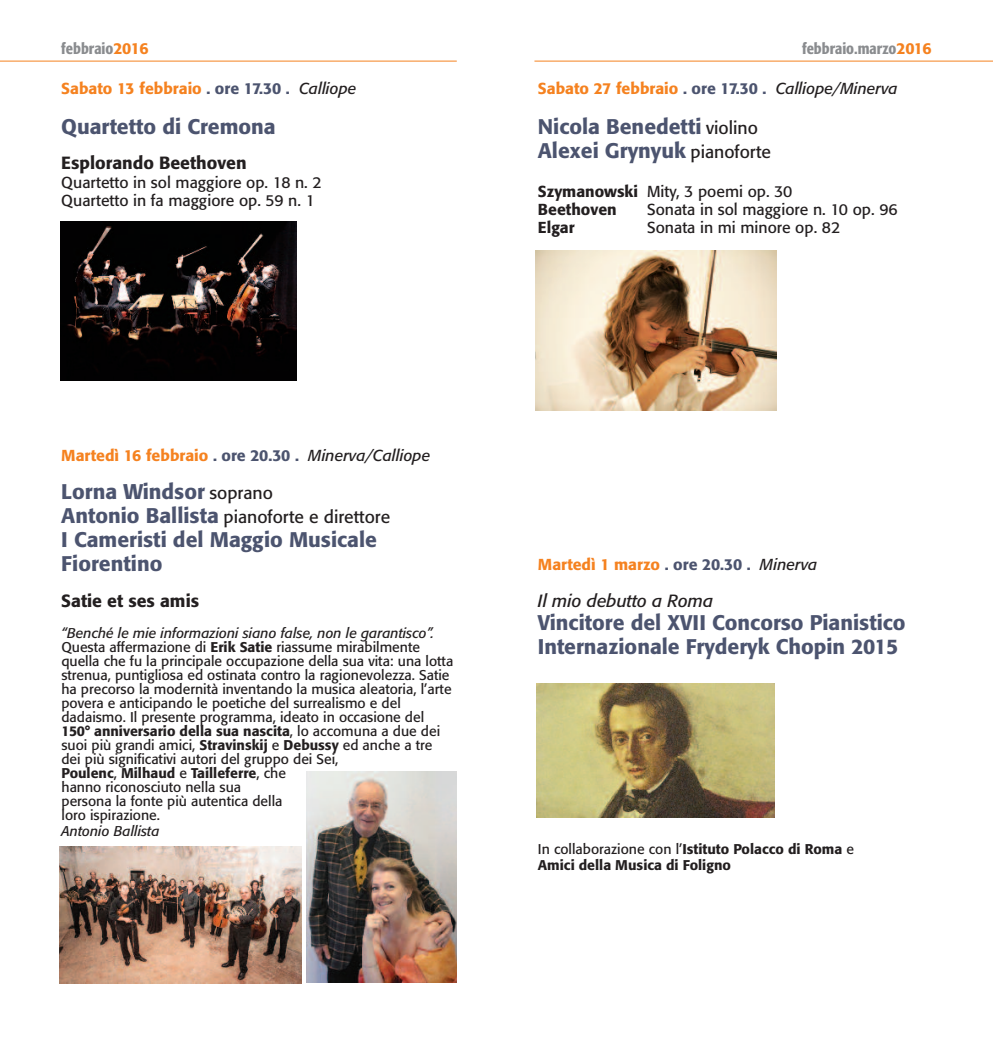
<style>
.page{position:relative;width:993px;height:1042px;background:#fff}
.page>*{position:absolute;margin:0;border:0;box-sizing:border-box;transform-origin:0 0}
.t1{font:500 21px/24.2px "Formata";color:#4c546f}
.t2{font:17.5px "Formata";color:#231f20}
.t3{font:500 17.5px "Formata";color:#231f20}
.t4{font:italic 17.5px "Formata";color:#231f20}
.t5{font:500 15.75px "Formata";color:#f58220}
.t6{font:15.75px/18.2px "Formata";color:#231f20}
.t7{font:500 15.75px/18.2px "Formata";color:#231f20}
.t8{font:500 condensed 15.75px "Formata";color:#8a8c8f}
.t9{font:14px/14px "Formata";color:#231f20}
.t10{font:500 14px/16.1px "Formata";color:#231f20}
.t11{font:italic 14px "Formata";color:#231f20}
.s1{font-stretch:normal;color:#f58220}
.s2{color:#4c546f}
.s3{font-weight:400;font-style:italic;color:#231f20}
.s4{font-weight:400;font-size:17.5px;color:#231f20}
.s5{font-weight:400}
.s6{font-weight:500;font-size:21px;color:#4c546f}
.s7{font-style:italic}
.s8{font-weight:500}
</style>
<div class="page">
<hr style="left:534px;top:61px;width:458px;height:1px;background:#f58220">
<hr style="left:0;top:61px;width:456px;height:1px;background:#f58220">
<img style="left:536px;top:250px;width:239px;height:160px">
<img style="left:61px;top:222px;width:235px;height:158px">
<img style="left:306px;top:772px;width:150px;height:210px">
<img style="left:60px;top:847px;width:242px;height:136px">
<img style="left:536px;top:683px;width:237px;height:134px">
<p class="t8" style="left:61px;top:43px;width:89px">febbraio<span class="s1">2016</span></p>
<p class="t8" style="left:801px;top:43px;width:131px">febbraio.marzo<span class="s1">2016</span></p>
<p class="t5" style="left:537px;top:81px;width:361px">Sabato 27 febbraio <span class="s2">. ore 17.30 .</span> <span class="s3">Calliope/Minerva</span></p>
<h1 class="t1" style="left:537px;top:116px;width:234px">Nicola Benedetti <span class="s4">violino<br></span>Alexei Grynyuk <span class="s4">pianoforte</span></h1>
<p class="t7" style="left:537px;top:183px;width:256px">Szymanowski <span class="s5">Mity, 3 poemi op. 30<br></span>Beethoven</p>
<p class="t5" style="left:61px;top:81px;width:296px">Sabato 13 febbraio <span class="s2">. ore 17.30 .</span> <span class="s3">Calliope</span></p>
<h1 class="t1" style="left:61px;top:116px;width:216px">Quartetto di Cremona</h1>
<p class="t3" style="left:61px;top:156px;width:187px">Esplorando Beethoven</p>
<p class="t6" style="left:61px;top:175px;width:262px">Quartetto in sol maggiore op. 18 n. 2<br>Quartetto in fa maggiore op. 59 n. 1</p>
<p class="t6" style="left:647px;top:201px;width:252px">Sonata in sol maggiore n. 10 op. 96</p>
<p class="t7" style="left:538px;top:220px;width:38px">Elgar</p>
<p class="t6" style="left:647px;top:220px;width:194px">Sonata in mi minore op. 82</p>
<p class="t5" style="left:61px;top:448px;width:370px">Martedì 16 febbraio <span class="s2">. ore 20.30 .</span> <span class="s3">Minerva/Calliope</span></p>
<h1 class="t1" style="left:61px;top:481px;width:213px">Lorna Windsor <span class="s4">soprano</span></h1>
<p class="t2" style="left:61px;top:509px;width:330px"><span class="s6">Antonio Ballista</span> pianoforte e direttore</p>
<h1 class="t1" style="left:61px;top:529px;width:317px">I Cameristi del Maggio Musicale<br>Fiorentino</h1>
<p class="t3" style="left:61px;top:593px;width:139px">Satie et ses amis</p>
<p class="t9" style="left:61px;top:627px;width:393px"><span class="s7">“Benché le mie informazioni siano false, non le garantisco”.<br></span>Questa affermazione di <span class="s8">Erik Satie</span> riassume mirabilmente quella che fu la principale occupazione della sua vita: una lotta strenua, puntigliosa ed ostinata contro la ragionevolezza. Satie ha precorso la modernità inventando la musica aleatoria, l’arte povera e anticipando le poetiche del surrealismo e del dadaismo. Il presente programma, ideato in occasione del <span class="s8">150° anniversario della sua nascita</span>, lo accomuna a due dei suoi più grandi amici, <span class="s8">Stravinskij</span> e <span class="s8">Debussy</span> ed anche a tre dei più significativi autori del gruppo dei Sei,<br><span class="s8">Poulenc</span>, <span class="s8">Milhaud</span> e <span class="s8">Tailleferre</span>, che<br>hanno riconosciuto nella sua<br>persona la fonte più autentica della<br>loro ispirazione.</p>
<p class="t11" style="left:61px;top:825px;width:99px">Antonio Ballista</p>
<p class="t5" style="left:537px;top:557px;width:281px">Martedì 1 marzo <span class="s2">. ore 20.30 .</span> <span class="s3">Minerva</span></p>
<p class="t4" style="left:537px;top:593px;width:177px">Il mio debutto a Roma</p>
<h1 class="t1" style="left:537px;top:612px;width:369px">Vincitore del XVII Concorso Pianistico<br>Internazionale Fryderyk Chopin 2015</h1>
<p class="t10" style="left:537px;top:842px;width:317px"><span class="s5">In collaborazione con l’</span>Istituto Polacco di Roma <span class="s5">e<br></span>Amici della Musica di Foligno</p>
</div>
